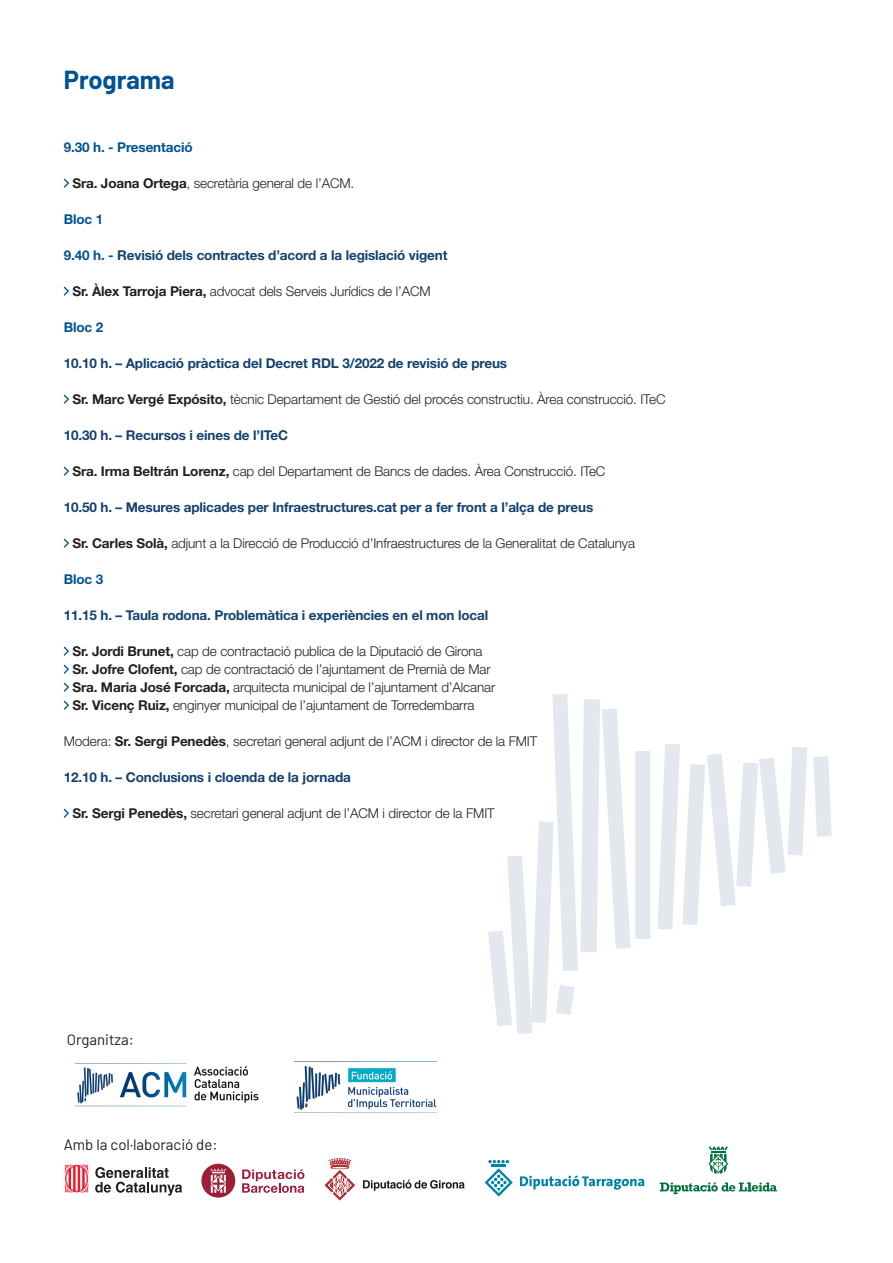
<style>
.page{position:relative;width:893px;height:1263px;background:#fff}
.page>*{position:absolute;margin:0;border:0;box-sizing:border-box;transform-origin:0 0}
.PORTADA_TITOL{font:700 25.5px "Barlow";color:#005294}
.PORTADA_TEXTE_SEGUIT{font:15px "Barlow";color:#231f20}
.PORTADA_TEXTE_SEGUIT-2{font:300 13.5px "Helvetica Neue LT Std";letter-spacing:-.01em;color:#231f20}
.PORTADA_TEXTE_SEGUIT-3{font:700 13.5px "Helvetica Neue LT Std";letter-spacing:-.01em;color:#12416f}
.PORTADA_TEXTE_SEGUIT-4{font:700 13.5px "Helvetica Neue LT Std";letter-spacing:-.01em;color:#005294}
.s1{font-weight:700}
.s2{color:#005294}
</style>
<div class="page">
<svg style="left:488px;top:694px;width:344px;height:340px"></svg>
<svg style="left:64px;top:179px;width:5px;height:9px"></svg>
<svg style="left:64px;top:287px;width:5px;height:9px"></svg>
<svg style="left:64px;top:395px;width:5px;height:9px"></svg>
<svg style="left:64px;top:467px;width:5px;height:9px"></svg>
<svg style="left:64px;top:539px;width:5px;height:9px"></svg>
<svg style="left:64px;top:647px;width:5px;height:9px"></svg>
<svg style="left:64px;top:665px;width:5px;height:9px"></svg>
<svg style="left:64px;top:683px;width:5px;height:9px"></svg>
<svg style="left:64px;top:701px;width:5px;height:9px"></svg>
<svg style="left:64px;top:809px;width:5px;height:9px"></svg>
<svg style="left:65px;top:1164px;width:23px;height:29px"></svg>
<svg style="left:95px;top:1167px;width:87px;height:28px"></svg>
<svg style="left:485px;top:1160px;width:28px;height:36px"></svg>
<svg style="left:520px;top:1175px;width:124px;height:15px"></svg>
<svg style="left:242px;top:1169px;width:62px;height:24px"></svg>
<svg style="left:201px;top:1164px;width:34px;height:33px"></svg>
<svg style="left:660px;top:1182px;width:117px;height:12px"></svg>
<svg style="left:708px;top:1146px;width:20px;height:28px"></svg>
<svg style="left:324px;top:1158px;width:31px;height:42px"></svg>
<svg style="left:363px;top:1179px;width:102px;height:12px"></svg>
<img style="left:75px;top:1063px;width:184px;height:44px">
<img style="left:296px;top:1066px;width:140px;height:44px">
<p class="PORTADA_TITOL" style="left:64px;top:61px;width:112px">Programa</p>
<p class="PORTADA_TEXTE_SEGUIT-4" style="left:64px;top:138px;width:130px">9.30 h. - Presentació</p>
<p class="PORTADA_TEXTE_SEGUIT-2" style="left:72px;top:175px;width:283px"><span class="s1">Sra. Joana Ortega</span>, secretària general de l’ACM.</p>
<p class="PORTADA_TEXTE_SEGUIT-4" style="left:64px;top:210px;width:41px">Bloc 1</p>
<p class="PORTADA_TEXTE_SEGUIT-3" style="left:64px;top:246px;width:385px"><span class="s2">9.40 h. -</span> Revisió dels contractes d’acord a la legislació vigent</p>
<p class="PORTADA_TEXTE_SEGUIT-2" style="left:72px;top:283px;width:360px"><span class="s1">Sr. Àlex Tarroja Piera,</span> advocat dels Serveis Jurídics de l’ACM</p>
<p class="PORTADA_TEXTE_SEGUIT-4" style="left:64px;top:318px;width:41px">Bloc 2</p>
<p class="PORTADA_TEXTE_SEGUIT-3" style="left:64px;top:354px;width:445px">10.10 h. – Aplicació pràctica del Decret RDL 3/2022 de revisió de preus</p>
<p class="PORTADA_TEXTE_SEGUIT-2" style="left:72px;top:391px;width:595px"><span class="s1">Sr. Marc Vergé Expósito,</span> tècnic Departament de Gestió del procés constructiu. Àrea construcció. ITeC</p>
<p class="PORTADA_TEXTE_SEGUIT-3" style="left:64px;top:426px;width:226px">10.30 h. – Recursos i eines de l’ITeC</p>
<p class="PORTADA_TEXTE_SEGUIT-2" style="left:72px;top:463px;width:535px"><span class="s1">Sra. Irma Beltrán Lorenz,</span> cap del Departament de Bancs de dades. Àrea Construcció. ITeC</p>
<p class="PORTADA_TEXTE_SEGUIT-3" style="left:64px;top:498px;width:531px">10.50 h. – Mesures aplicades per Infraestructures.cat per a fer front a l’alça de preus</p>
<p class="PORTADA_TEXTE_SEGUIT-2" style="left:72px;top:535px;width:564px"><span class="s1">Sr. Carles Solà,</span> adjunt a la Direcció de Producció d’Infraestructures de la Generalitat de Catalunya</p>
<p class="PORTADA_TEXTE_SEGUIT-4" style="left:64px;top:570px;width:41px">Bloc 3</p>
<p class="PORTADA_TEXTE_SEGUIT-3" style="left:64px;top:606px;width:426px">11.15 h. – Taula rodona. Problemàtica i experiències en el mon local</p>
<p class="PORTADA_TEXTE_SEGUIT-2" style="left:72px;top:643px;width:412px"><span class="s1">Sr. Jordi Brunet,</span> cap de contractació publica de la Diputació de Girona</p>
<p class="PORTADA_TEXTE_SEGUIT-2" style="left:72px;top:661px;width:420px"><span class="s1">Sr. Jofre Clofent,</span> cap de contractació de l’ajuntament de Premià de Mar</p>
<p class="PORTADA_TEXTE_SEGUIT-2" style="left:72px;top:679px;width:424px"><span class="s1">Sra. Maria José Forcada,</span> arquitecta municipal de l’ajuntament d’Alcanar</p>
<p class="PORTADA_TEXTE_SEGUIT-2" style="left:72px;top:697px;width:404px"><span class="s1">Sr. Vicenç Ruiz,</span> enginyer municipal de l’ajuntament de Torredembarra</p>
<p class="PORTADA_TEXTE_SEGUIT-2" style="left:64px;top:733px;width:475px">Modera: <span class="s1">Sr. Sergi Penedès</span>, secretari general adjunt de l’ACM i director de la FMIT</p>
<p class="PORTADA_TEXTE_SEGUIT-3" style="left:64px;top:768px;width:289px">12.10 h. – Conclusions i cloenda de la jornada</p>
<p class="PORTADA_TEXTE_SEGUIT-2" style="left:72px;top:805px;width:424px"><span class="s1">Sr. Sergi Penedès,</span> secretari general adjunt de l’ACM i director de la FMIT</p>
<p class="PORTADA_TEXTE_SEGUIT" style="left:67px;top:1028px;width:69px">Organitza:</p>
<p class="PORTADA_TEXTE_SEGUIT" style="left:64px;top:1134px;width:155px">Amb la col·laboració de:</p>
</div>
